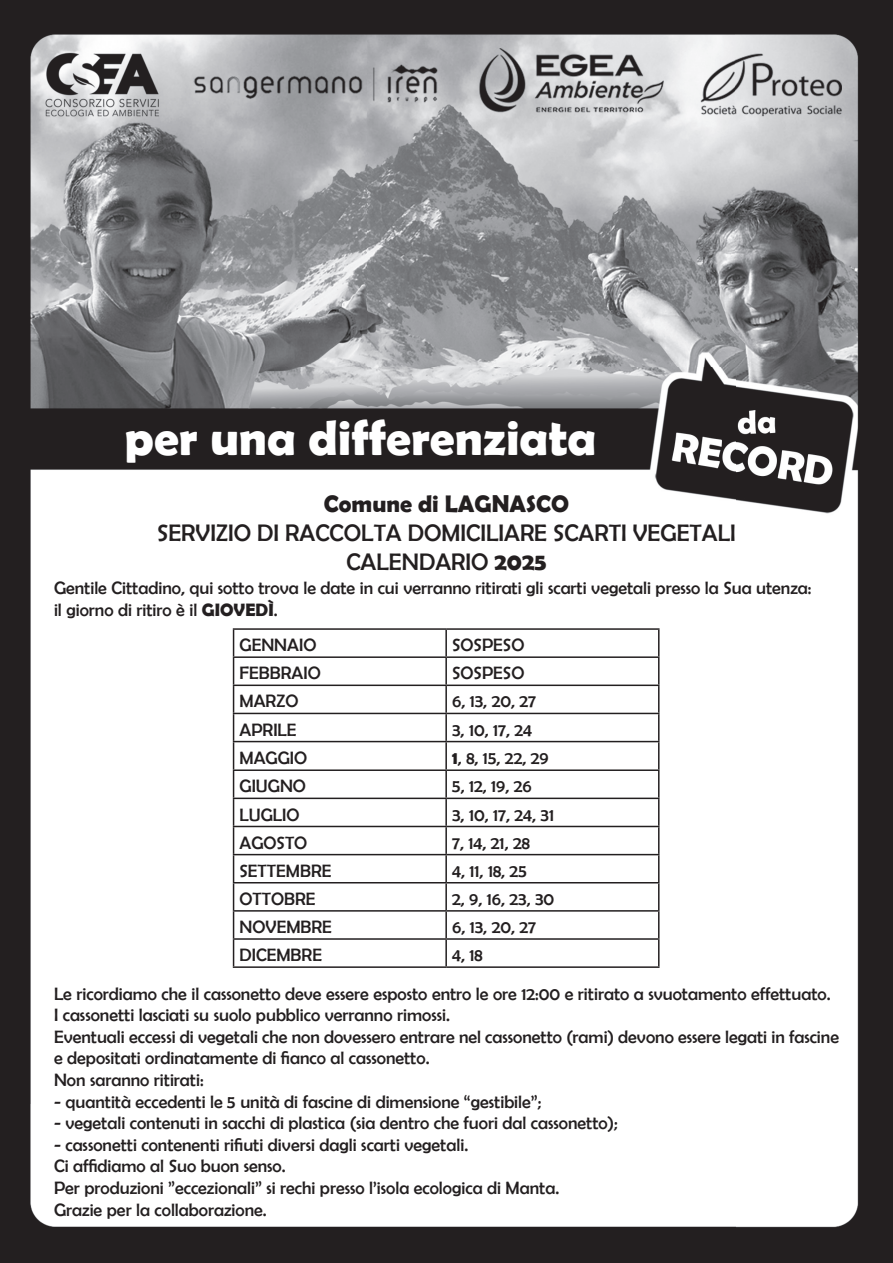
<style>
.page{position:relative;width:893px;height:1263px;background:#fff}
.page>*{position:absolute;margin:0;border:0;box-sizing:border-box;transform-origin:0 0}
.t1{font:700 49.5px "Berlin Sans FB Demi";color:#fff}
.t2{font:24px/28.8px "Berlin Sans FB";color:#231f20;text-align:center}
.t3{font:700 24px "Berlin Sans FB Demi";color:#231f20}
.t4{font:18px/21.6px "Berlin Sans FB";color:#231f20}
.s1{font-family:"Berlin Sans FB Demi";font-weight:700}
</style>
<div class="page">
<img style="left:0;top:0;width:893px;height:1263px">
<hr style="left:233px;top:628px;width:213px;height:2px;background:#231f20">
<hr style="left:446px;top:628px;width:213px;height:2px;background:#231f20">
<hr style="left:445px;top:630px;width:2px;height:26px;background:#231f20">
<hr style="left:233px;top:656px;width:213px;height:2px;background:#231f20">
<hr style="left:446px;top:656px;width:213px;height:2px;background:#231f20">
<hr style="left:445px;top:658px;width:2px;height:26px;background:#231f20">
<hr style="left:233px;top:684px;width:213px;height:2px;background:#231f20">
<hr style="left:446px;top:684px;width:213px;height:2px;background:#231f20">
<hr style="left:445px;top:686px;width:2px;height:27px;background:#231f20">
<hr style="left:233px;top:713px;width:213px;height:1px;background:#231f20">
<hr style="left:446px;top:713px;width:213px;height:1px;background:#231f20">
<hr style="left:445px;top:714px;width:2px;height:27px;background:#231f20">
<hr style="left:233px;top:741px;width:213px;height:1px;background:#231f20">
<hr style="left:446px;top:741px;width:213px;height:1px;background:#231f20">
<hr style="left:445px;top:742px;width:2px;height:27px;background:#231f20">
<hr style="left:233px;top:769px;width:213px;height:2px;background:#231f20">
<hr style="left:446px;top:769px;width:213px;height:2px;background:#231f20">
<hr style="left:445px;top:771px;width:2px;height:27px;background:#231f20">
<hr style="left:233px;top:798px;width:213px;height:1px;background:#231f20">
<hr style="left:446px;top:798px;width:213px;height:1px;background:#231f20">
<hr style="left:445px;top:799px;width:2px;height:27px;background:#231f20">
<hr style="left:233px;top:826px;width:213px;height:1px;background:#231f20">
<hr style="left:446px;top:826px;width:213px;height:1px;background:#231f20">
<hr style="left:445px;top:827px;width:2px;height:27px;background:#231f20">
<hr style="left:233px;top:854px;width:213px;height:1px;background:#231f20">
<hr style="left:446px;top:854px;width:213px;height:1px;background:#231f20">
<hr style="left:445px;top:855px;width:2px;height:27px;background:#231f20">
<hr style="left:233px;top:882px;width:213px;height:1px;background:#231f20">
<hr style="left:446px;top:882px;width:213px;height:1px;background:#231f20">
<hr style="left:445px;top:883px;width:2px;height:27px;background:#231f20">
<hr style="left:233px;top:910px;width:213px;height:2px;background:#231f20">
<hr style="left:446px;top:910px;width:213px;height:2px;background:#231f20">
<hr style="left:445px;top:912px;width:2px;height:26px;background:#231f20">
<hr style="left:233px;top:938px;width:213px;height:2px;background:#231f20">
<svg style="left:233px;top:630px;width:1px;height:336px"></svg>
<hr style="left:446px;top:938px;width:213px;height:2px;background:#231f20">
<hr style="left:445px;top:940px;width:2px;height:26px;background:#231f20">
<svg style="left:658px;top:630px;width:1px;height:336px"></svg>
<hr style="left:233px;top:966px;width:213px;height:2px;background:#231f20">
<hr style="left:446px;top:966px;width:213px;height:2px;background:#231f20">
<h1 class="t1" style="left:124px;top:409px;width:474px">per una differenziata</h1>
<h2 class="t3" style="left:324px;top:490px;width:247px">Comune di LAGNASCO</h2>
<h2 class="t2" style="left:157px;top:518px;width:580px">SERVIZIO DI RACCOLTA DOMICILIARE SCARTI VEGETALI<br>CALENDARIO <span class="s1">2025</span></h2>
<p class="t4" style="left:54px;top:577px;width:759px">Gentile Cittadino, qui sotto trova le date in cui verranno ritirati gli scarti vegetali presso la Sua utenza: il giorno di ritiro è il <span class="s1">GIOVEDÌ</span>.</p>
<p class="t4" style="left:240px;top:634px;width:78px">GENNAIO</p>
<p class="t4" style="left:452px;top:634px;width:74px">SOSPESO</p>
<p class="t4" style="left:240px;top:662px;width:83px">FEBBRAIO</p>
<p class="t4" style="left:452px;top:662px;width:74px">SOSPESO</p>
<p class="t4" style="left:240px;top:690px;width:60px">MARZO</p>
<p class="t4" style="left:452px;top:690px;width:86px">6, 13, 20, 27</p>
<p class="t4" style="left:240px;top:718px;width:59px">APRILE</p>
<p class="t4" style="left:452px;top:718px;width:82px">3, 10, 17, 24</p>
<p class="t4" style="left:240px;top:747px;width:69px">MAGGIO</p>
<p class="t4" style="left:452px;top:747px;width:98px"><span class="s1">1</span>, 8, 15, 22, 29</p>
<p class="t4" style="left:240px;top:775px;width:68px">GIUGNO</p>
<p class="t4" style="left:452px;top:775px;width:81px">5, 12, 19, 26</p>
<p class="t4" style="left:240px;top:803px;width:61px">LUGLIO</p>
<p class="t4" style="left:452px;top:803px;width:103px">3, 10, 17, 24, 31</p>
<p class="t4" style="left:240px;top:832px;width:69px">AGOSTO</p>
<p class="t4" style="left:452px;top:832px;width:79px">7, 14, 21, 28</p>
<p class="t4" style="left:240px;top:860px;width:93px">SETTEMBRE</p>
<p class="t4" style="left:452px;top:860px;width:76px">4, 11, 18, 25</p>
<p class="t4" style="left:240px;top:888px;width:77px">OTTOBRE</p>
<p class="t4" style="left:452px;top:888px;width:104px">2, 9, 16, 23, 30</p>
<p class="t4" style="left:240px;top:916px;width:94px">NOVEMBRE</p>
<p class="t4" style="left:452px;top:916px;width:86px">6, 13, 20, 27</p>
<p class="t4" style="left:240px;top:944px;width:84px">DICEMBRE</p>
<p class="t4" style="left:452px;top:944px;width:32px">4, 18</p>
<p class="t4" style="left:54px;top:982px;width:786px">Le ricordiamo che il cassonetto deve essere esposto entro le ore 12:00 e ritirato a svuotamento effettuato.<br>I cassonetti lasciati su suolo pubblico verranno rimossi.<br>Eventuali eccessi di vegetali che non dovessero entrare nel cassonetto (rami) devono essere legati in fascine e depositati ordinatamente di fianco al cassonetto.<br>Non saranno ritirati:</p>
<p class="t4" style="left:54px;top:1090px;width:489px">- quantità eccedenti le 5 unità di fascine di dimensione “gestibile”;</p>
<p class="t4" style="left:54px;top:1112px;width:565px">- vegetali contenuti in sacchi di plastica (sia dentro che fuori dal cassonetto);</p>
<p class="t4" style="left:54px;top:1134px;width:507px">- cassonetti contenenti rifiuti diversi dagli scarti vegetali.<br>Ci affidiamo al Suo buon senso.<br>Per produzioni ”eccezionali” si rechi presso l’isola ecologica di Manta.<br>Grazie per la collaborazione.</p>
</div>
